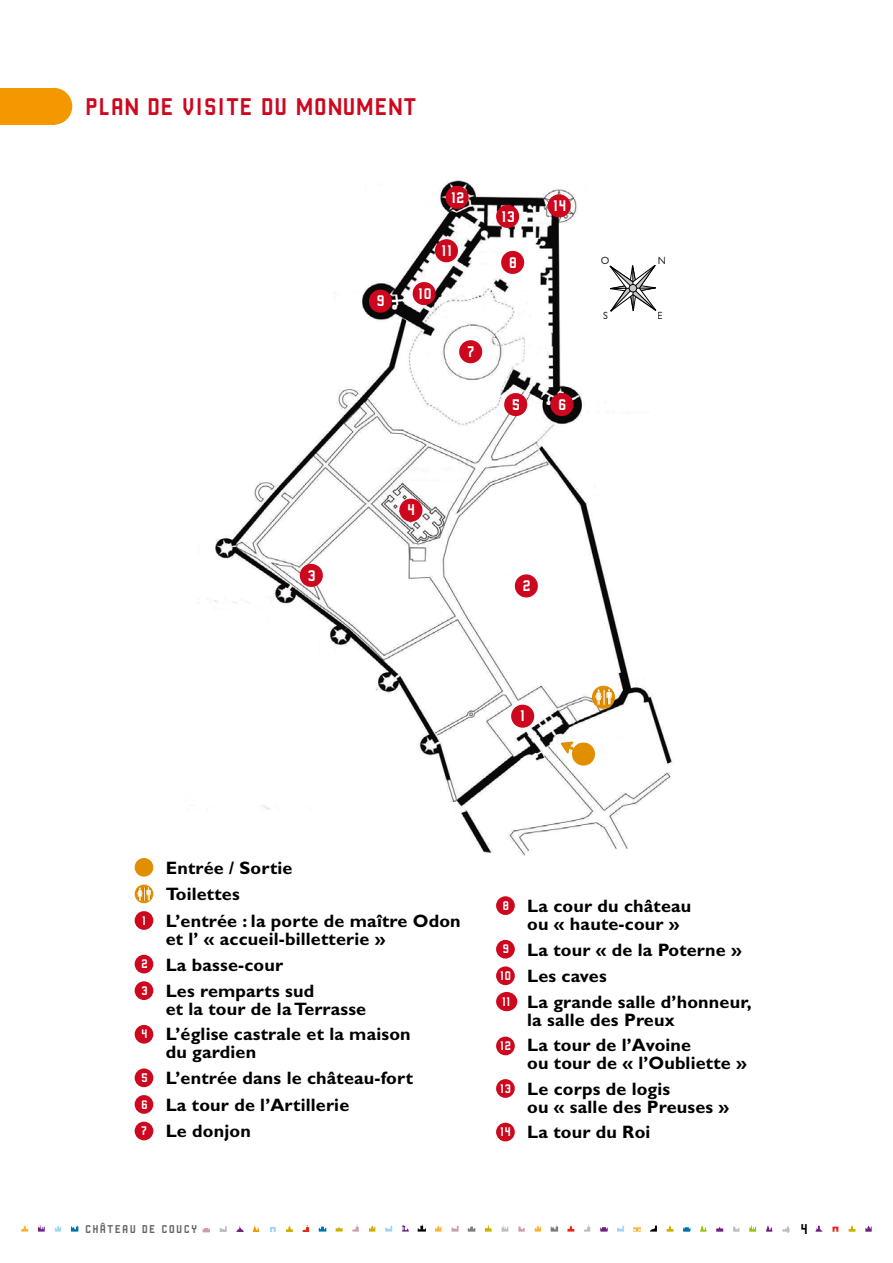
<style>
.page{position:relative;width:893px;height:1263px;background:#fff}
.page>*{position:absolute;margin:0;border:0;box-sizing:border-box;transform-origin:0 0}
.t1{font:25.5px "Robust CMN";letter-spacing:.01em;color:#cd071e}
.t2{font:700 18px/18px "Gill Sans";letter-spacing:.01em;color:#000}
.t3{font:16.35px "Robust CMN";color:#fff}
.t4{font:15px "Robust CMN";color:#000}
.t5{font:13.2px "Robust CMN";color:#fff}
.t6{font:12px "Robust CMN";letter-spacing:.1em;color:#646567}
.t7{font:10.5px "Gill Sans";color:#000}
.s1{font-family:"Robust CMN";font-weight:400;font-size:13.2px;color:#fff}
</style>
<div class="page">
<img style="left:197px;top:180px;width:475px;height:676px">
<div style="left:0;top:88px;width:54px;height:37px;background:#f39800"></div>
<div style="left:35px;top:88px;width:37px;height:37px;background:#f39800;border-radius:50%"></div>
<svg style="left:601px;top:257px;width:64px;height:63px"></svg>
<div style="left:629px;top:284px;width:8px;height:8px;background:#c6c7c8;border-radius:50%"></div>
<div style="left:629px;top:284px;width:8px;height:8px;border:1px solid #000;border-radius:50%"></div>
<div style="left:135px;top:911px;width:18px;height:19px;background:#cd071e;border-radius:50%"></div>
<div style="left:135px;top:955px;width:18px;height:18px;background:#cd071e;border-radius:50%"></div>
<div style="left:135px;top:981px;width:18px;height:19px;background:#cd071e;border-radius:50%"></div>
<div style="left:135px;top:1025px;width:18px;height:18px;background:#cd071e;border-radius:50%"></div>
<div style="left:135px;top:1095px;width:18px;height:19px;background:#cd071e;border-radius:50%"></div>
<div style="left:135px;top:1122px;width:18px;height:18px;background:#cd071e;border-radius:50%"></div>
<div style="left:496px;top:896px;width:19px;height:19px;background:#cd071e;border-radius:50%"></div>
<div style="left:135px;top:1068px;width:18px;height:19px;background:#cd071e;border-radius:50%"></div>
<svg style="left:402px;top:1225px;width:7px;height:6px"></svg>
<svg style="left:369px;top:1225px;width:6px;height:6px"></svg>
<svg style="left:385px;top:1226px;width:7px;height:5px"></svg>
<svg style="left:435px;top:1225px;width:6px;height:6px"></svg>
<svg style="left:352px;top:1224px;width:7px;height:7px"></svg>
<svg style="left:319px;top:1226px;width:7px;height:5px"></svg>
<svg style="left:418px;top:1224px;width:8px;height:7px"></svg>
<svg style="left:832px;top:1226px;width:7px;height:6px"></svg>
<svg style="left:683px;top:1227px;width:7px;height:5px"></svg>
<svg style="left:700px;top:1225px;width:6px;height:7px"></svg>
<svg style="left:816px;top:1226px;width:6px;height:6px"></svg>
<svg style="left:865px;top:1225px;width:7px;height:7px"></svg>
<svg style="left:666px;top:1225px;width:7px;height:7px"></svg>
<svg style="left:749px;top:1225px;width:7px;height:7px"></svg>
<svg style="left:848px;top:1225px;width:7px;height:7px"></svg>
<svg style="left:71px;top:1225px;width:7px;height:6px"></svg>
<svg style="left:55px;top:1225px;width:6px;height:6px"></svg>
<svg style="left:38px;top:1225px;width:7px;height:6px"></svg>
<svg style="left:21px;top:1225px;width:7px;height:6px"></svg>
<svg style="left:567px;top:1225px;width:7px;height:6px"></svg>
<svg style="left:485px;top:1224px;width:7px;height:7px"></svg>
<svg style="left:518px;top:1226px;width:7px;height:5px"></svg>
<svg style="left:600px;top:1227px;width:8px;height:4px"></svg>
<svg style="left:617px;top:1226px;width:7px;height:5px"></svg>
<svg style="left:535px;top:1225px;width:6px;height:6px"></svg>
<svg style="left:650px;top:1225px;width:7px;height:6px"></svg>
<svg style="left:633px;top:1227px;width:8px;height:4px"></svg>
<svg style="left:451px;top:1226px;width:8px;height:5px"></svg>
<svg style="left:335px;top:1227px;width:8px;height:4px"></svg>
<svg style="left:716px;top:1227px;width:7px;height:5px"></svg>
<svg style="left:766px;top:1225px;width:6px;height:7px"></svg>
<svg style="left:468px;top:1226px;width:7px;height:5px"></svg>
<svg style="left:551px;top:1225px;width:7px;height:6px"></svg>
<svg style="left:733px;top:1226px;width:6px;height:6px"></svg>
<svg style="left:584px;top:1224px;width:6px;height:7px"></svg>
<svg style="left:501px;top:1225px;width:7px;height:6px"></svg>
<svg style="left:782px;top:1226px;width:8px;height:7px"></svg>
<div style="left:496px;top:940px;width:19px;height:18px;background:#cd071e;border-radius:50%"></div>
<div style="left:496px;top:966px;width:19px;height:19px;background:#cd071e;border-radius:50%"></div>
<div style="left:496px;top:992px;width:21px;height:19px;background:#cd071e;border-radius:50%"></div>
<div style="left:496px;top:1036px;width:19px;height:19px;background:#cd071e;border-radius:50%"></div>
<svg style="left:560px;top:741px;width:37px;height:26px"></svg>
<svg style="left:510px;top:703px;width:25px;height:26px"></svg>
<svg style="left:514px;top:573px;width:25px;height:26px"></svg>
<svg style="left:299px;top:563px;width:25px;height:25px"></svg>
<svg style="left:503px;top:392px;width:25px;height:25px"></svg>
<svg style="left:549px;top:392px;width:25px;height:25px"></svg>
<svg style="left:458px;top:339px;width:25px;height:25px"></svg>
<svg style="left:500px;top:250px;width:25px;height:25px"></svg>
<svg style="left:398px;top:497px;width:26px;height:26px"></svg>
<svg style="left:368px;top:288px;width:25px;height:26px"></svg>
<svg style="left:411px;top:281px;width:26px;height:25px"></svg>
<svg style="left:434px;top:238px;width:25px;height:25px"></svg>
<svg style="left:444px;top:185px;width:26px;height:25px"></svg>
<div style="left:496px;top:1079px;width:19px;height:19px;background:#cd071e;border-radius:50%"></div>
<div style="left:496px;top:1123px;width:19px;height:18px;background:#cd071e;border-radius:50%"></div>
<svg style="left:135px;top:884px;width:18px;height:19px"></svg>
<div style="left:135px;top:858px;width:18px;height:19px;background:#e18e00;border-radius:50%"></div>
<img style="left:137px;top:888px;width:14px;height:12px">
<svg style="left:495px;top:204px;width:25px;height:25px"></svg>
<svg style="left:590px;top:684px;width:26px;height:26px"></svg>
<img style="left:595px;top:690px;width:16px;height:14px">
<svg style="left:236px;top:1225px;width:8px;height:7px"></svg>
<svg style="left:253px;top:1225px;width:6px;height:7px"></svg>
<svg style="left:270px;top:1227px;width:6px;height:5px"></svg>
<svg style="left:286px;top:1225px;width:7px;height:7px"></svg>
<svg style="left:303px;top:1225px;width:6px;height:7px"></svg>
<svg style="left:220px;top:1226px;width:7px;height:6px"></svg>
<svg style="left:202px;top:1228px;width:8px;height:4px"></svg>
<svg style="left:546px;top:193px;width:26px;height:26px"></svg>
<h1 class="t1" style="left:85px;top:93px;width:333px">PLAN DE VISITE DU MONUMENT</h1>
<p class="t3" style="left:377px;top:292px;width:10px">9</p>
<p class="t3" style="left:451px;top:188px;width:16px">12</p>
<p class="t3" style="left:441px;top:242px;width:13px">11</p>
<p class="t3" style="left:418px;top:284px;width:16px">10</p>
<p class="t3" style="left:467px;top:342px;width:9px">7</p>
<p class="t3" style="left:501px;top:207px;width:16px">13</p>
<p class="t3" style="left:509px;top:253px;width:10px">8</p>
<p class="t3" style="left:553px;top:197px;width:15px">14</p>
<p class="t3" style="left:512px;top:395px;width:10px">5</p>
<p class="t3" style="left:558px;top:395px;width:10px">6</p>
<p class="t7" style="left:601px;top:254px;width:10px">O</p>
<p class="t7" style="left:657px;top:254px;width:10px">N</p>
<p class="t7" style="left:603px;top:309px;width:6px">S</p>
<p class="t7" style="left:658px;top:309px;width:7px">E</p>
<p class="t3" style="left:307px;top:566px;width:10px">3</p>
<p class="t3" style="left:407px;top:501px;width:10px">4</p>
<p class="t3" style="left:522px;top:577px;width:10px">2</p>
<p class="t3" style="left:520px;top:707px;width:7px">1</p>
<p class="t2" style="left:166px;top:858px;width:128px">Entrée / Sortie</p>
<p class="t2" style="left:166px;top:885px;width:76px">Toilettes</p>
<p class="t2" style="left:166px;top:912px;width:297px">L’entrée : la porte de maître Odon et l’ « accueil-billetterie »</p>
<p class="t5" style="left:142px;top:913px;width:6px">1</p>
<p class="t2" style="left:166px;top:952px;width:150px;line-height:26.1px;text-indent:-25px"><span class="s1">2</span> La basse-cour<br>Les remparts sud</p>
<p class="t2" style="left:166px;top:1000px;width:202px">et la tour de la Terrasse</p>
<p class="t5" style="left:141px;top:983px;width:8px">3</p>
<p class="t5" style="left:141px;top:1027px;width:8px">4</p>
<p class="t2" style="left:166px;top:1025px;width:247px">L’église castrale et la maison du gardien</p>
<p class="t2" style="left:141px;top:1069px;width:274px"><span class="s1">5</span> L’entrée dans le château-fort</p>
<p class="t2" style="left:141px;top:1091px;width:210px;line-height:26.5px"><span class="s1">6</span> La tour de l’Artillerie<br><span class="s1">7</span> Le donjon</p>
<p class="t6" style="left:85px;top:1222px;width:114px">CHÂTEAU DE COUCY</p>
<p class="t5" style="left:502px;top:898px;width:8px">8</p>
<p class="t2" style="left:527px;top:897px;width:166px">La cour du château ou « haute-cour »</p>
<p class="t2" style="left:500px;top:936px;width:243px;line-height:26.4px"><span class="s1">9</span> La tour « de la Poterne »<br><span class="s1">10</span> Les caves</p>
<p class="t2" style="left:527px;top:992px;width:226px">La grande salle d’honneur, la salle des Preux</p>
<p class="t5" style="left:502px;top:994px;width:11px">11</p>
<p class="t5" style="left:500px;top:1038px;width:13px">12</p>
<p class="t2" style="left:527px;top:1036px;width:221px">La tour de l’Avoine<br>ou tour de « l’Oubliette »</p>
<p class="t2" style="left:527px;top:1079px;width:204px">Le corps de logis<br>ou « salle des Preuses »</p>
<p class="t5" style="left:500px;top:1081px;width:13px">13</p>
<p class="t2" style="left:500px;top:1123px;width:152px"><span class="s1">14</span> La tour du Roi</p>
<p class="t4" style="left:800px;top:1220px;width:9px">4</p>
</div>
